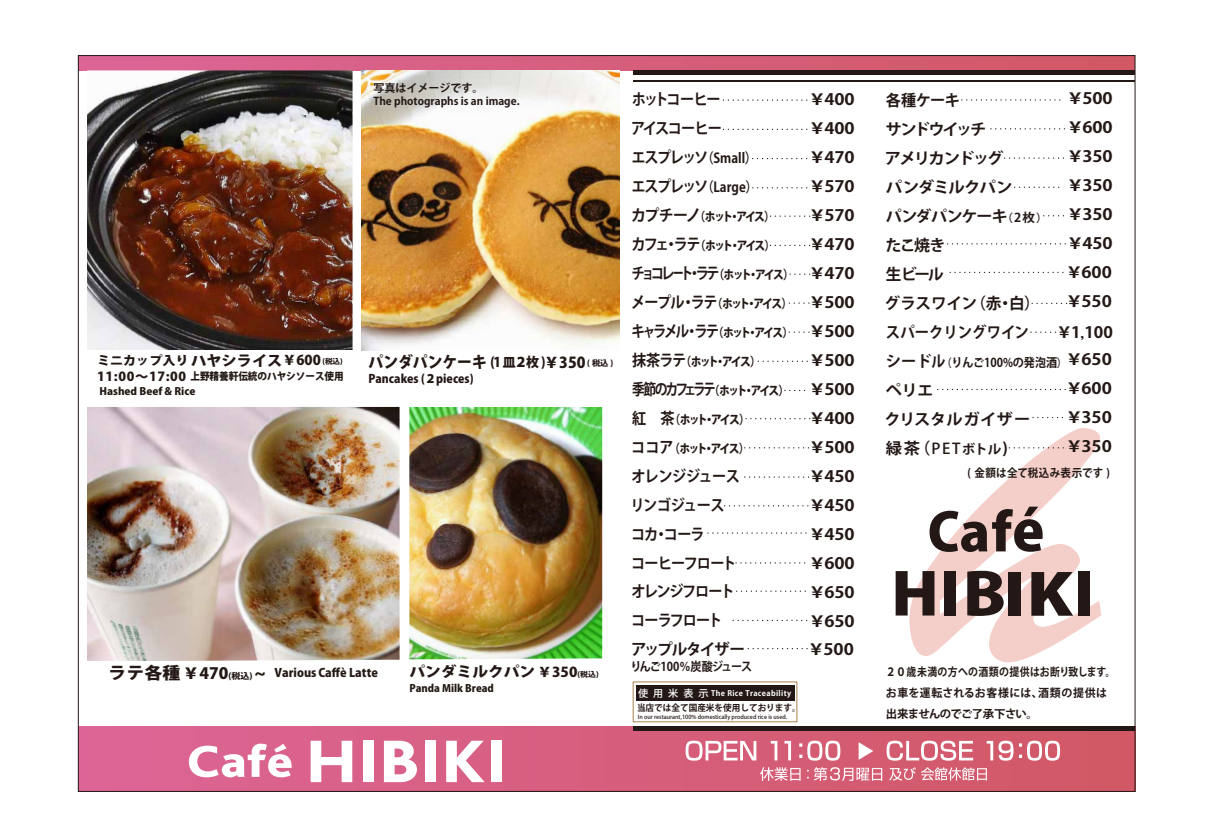
<style>
.page{position:relative;width:1213px;height:831px;background:#fff}
.page>*{position:absolute;margin:0;border:0;box-sizing:border-box;transform-origin:0 0}
.t1{font:800 16.1px "Koz Go Pro";color:#231815;scale:.92 1}
.t2{font:700 15.66px/29px "Koz Go Pro";letter-spacing:-.03em;color:#231815;text-align:justify;scale:1.13 1}
.t3{font:700 15.66px/29px "Koz Go Pro";letter-spacing:-.06em;color:#231815}
.t4{font:700 15.66px/29px "Koz Go Pro";letter-spacing:-.08em;color:#231815;scale:.9 1}
.t5{font:700 15.66px/29px "Koz Go Pro";color:#231815;scale:1.04 1}
.t6{font:700 15.66px "Koz Go Pro";letter-spacing:-.255em;color:#231815;scale:.86 1}
.t7{font:700 15.66px/29px "Koz Go Pro";letter-spacing:-.095em;color:#231815;scale:.9 1}
.t8{font:700 15.66px "Koz Go Pro";letter-spacing:-.03em;color:#231815;scale:1.06 1}
.t9{font:800 14.61px "Koz Go Pro";color:#231815;scale:1.08 1}
.t10{font:700 13.65px/29px "Koz Go Pro";color:#231815;scale:.9 1}
.t11{font:800 12.42px "Koz Go Pro";color:#231815;scale:1.05 1}
.t12{font:700 12.25px "Koz Go Pro";letter-spacing:-.015em;color:#231815;scale:.9 1}
.t13{font:700 12.25px "Koz Go Pro";letter-spacing:-.075em;color:#231815;scale:.9 1}
.t14{font:800 11.99px "Koz Go Pro";letter-spacing:-.18em;color:#231815;scale:.9 1}
.t15{font:800 11.72px "Koz Go Pro";color:#231815}
.t16{font:700 11.38px/21px "Koz Go Pro";letter-spacing:.03em;color:#231815;scale:.87 1}
.t17{font:700 11.38px "Koz Go Pro";letter-spacing:.03em;color:#231815;scale:.92 1}
.t18{font:700 11.03px "Koz Go Pro";color:#231815}
.t19{font:700 10.76px "Koz Go Pro";color:#231815}
.t20{font:800 10.41px "Koz Go Pro";color:#231815;scale:.92 1}
.t21{font:800 10.33px "Koz Go Pro";color:#231815}
.t22{font:800 10.24px "Koz Go Pro";color:#231815;scale:1.05 1}
.t23{font:700 8.92px "Koz Go Pro";color:#231815}
.t24{font:700 7.52px "Koz Go Pro";letter-spacing:.05em;color:#fff}
.t25{font:500 5.69px "Koz Go Pro";color:#231815}
.s1{font-size:14.53px}
.s2{font-size:13.56px}
.s3{font-size:7.35px}
.s4{font-size:12.42px}
.s5{font-size:15.66px}
.s6{font-weight:700;font-size:15.66px}
.s7{font-weight:800;font-size:11.99px}
.s8{font-size:11.03px}
.s9{font-size:12.25px}
.s10{font-family:"Koz Min Pro";font-weight:800}
.s11{font-weight:500;font-size:14.88px}
.s12{font-size:13.12px}
.s13{font-size:13.39px}
.s14{font-size:14.96px}
.s15{font-size:8.14px}
.s16{font-size:16.62px}
.s17{font-size:15.58px}
.s18{font-size:13.65px}
.s19{font-weight:500;font-size:10.06px}
</style>
<div class="page">
<div style="left:78px;top:726px;width:1057px;height:65px;background:linear-gradient(to right,#dc6798,#d15965)"></div>
<svg style="left:80px;top:57px;width:1053px;height:13px"></svg>
<img style="left:87px;top:70px;width:266px;height:280px">
<img style="left:87px;top:407px;width:313px;height:254px">
<img style="left:409px;top:407px;width:193px;height:252px">
<img style="left:362px;top:70px;width:258px;height:280px">
<svg style="left:909px;top:428px;width:192px;height:234px"></svg>
<svg style="left:929px;top:507px;width:114px;height:45px"></svg>
<svg style="left:896px;top:571px;width:38px;height:44px"></svg>
<div style="left:944px;top:571px;width:12px;height:44px;background:#231815"></div>
<svg style="left:967px;top:571px;width:37px;height:45px"></svg>
<div style="left:1008px;top:572px;width:13px;height:44px;background:#231815"></div>
<svg style="left:1031px;top:572px;width:42px;height:44px"></svg>
<div style="left:1078px;top:571px;width:12px;height:45px;background:#231815"></div>
<hr style="left:633px;top:70px;width:502px;height:4px;background:#231815">
<div style="left:633px;top:726px;width:502px;height:5px;background:#231815"></div>
<hr style="left:633px;top:80px;width:502px;height:1px;background:#231815">
<svg style="left:686px;top:741px;width:70px;height:20px"></svg>
<svg style="left:771px;top:741px;width:6px;height:19px"></svg>
<svg style="left:784px;top:741px;width:7px;height:19px"></svg>
<svg style="left:799px;top:741px;width:41px;height:20px"></svg>
<svg style="left:859px;top:742px;width:14px;height:18px"></svg>
<svg style="left:886px;top:741px;width:87px;height:20px"></svg>
<svg style="left:987px;top:741px;width:26px;height:20px"></svg>
<svg style="left:1019px;top:741px;width:41px;height:20px"></svg>
<svg style="left:760px;top:767px;width:40px;height:14px"></svg>
<svg style="left:807px;top:767px;width:75px;height:14px"></svg>
<svg style="left:889px;top:767px;width:98px;height:14px"></svg>
<svg style="left:311px;top:741px;width:41px;height:41px"></svg>
<div style="left:363px;top:741px;width:10px;height:41px;background:#fff"></div>
<svg style="left:384px;top:741px;width:33px;height:41px"></svg>
<div style="left:425px;top:741px;width:11px;height:41px;background:#fff"></div>
<svg style="left:446px;top:741px;width:39px;height:41px"></svg>
<div style="left:491px;top:741px;width:11px;height:41px;background:#fff"></div>
<svg style="left:189px;top:744px;width:103px;height:33px"></svg>
<svg style="left:113px;top:57px;width:164px;height:1px"></svg>
<svg style="left:1014px;top:187px;width:46px;height:1px"></svg>
<svg style="left:938px;top:389px;width:127px;height:1px"></svg>
<svg style="left:1033px;top:417px;width:29px;height:1px"></svg>
<svg style="left:962px;top:99px;width:99px;height:2px"></svg>
<svg style="left:991px;top:128px;width:74px;height:1px"></svg>
<svg style="left:1005px;top:157px;width:59px;height:2px"></svg>
<svg style="left:950px;top:272px;width:114px;height:1px"></svg>
<svg style="left:947px;top:243px;width:119px;height:1px"></svg>
<svg style="left:1032px;top:303px;width:35px;height:1px"></svg>
<svg style="left:1009px;top:447px;width:58px;height:1px"></svg>
<svg style="left:723px;top:99px;width:85px;height:2px"></svg>
<svg style="left:723px;top:129px;width:85px;height:1px"></svg>
<svg style="left:753px;top:158px;width:55px;height:1px"></svg>
<svg style="left:753px;top:187px;width:55px;height:1px"></svg>
<svg style="left:770px;top:215px;width:40px;height:2px"></svg>
<svg style="left:770px;top:245px;width:40px;height:1px"></svg>
<svg style="left:790px;top:273px;width:20px;height:2px"></svg>
<svg style="left:789px;top:302px;width:21px;height:2px"></svg>
<svg style="left:789px;top:331px;width:21px;height:2px"></svg>
<svg style="left:758px;top:361px;width:50px;height:1px"></svg>
<svg style="left:746px;top:418px;width:64px;height:1px"></svg>
<svg style="left:745px;top:447px;width:65px;height:1px"></svg>
<svg style="left:745px;top:476px;width:64px;height:2px"></svg>
<svg style="left:724px;top:505px;width:85px;height:1px"></svg>
<svg style="left:736px;top:562px;width:70px;height:2px"></svg>
<svg style="left:708px;top:532px;width:99px;height:2px"></svg>
<svg style="left:737px;top:590px;width:69px;height:2px"></svg>
<svg style="left:733px;top:620px;width:75px;height:1px"></svg>
<svg style="left:748px;top:648px;width:60px;height:1px"></svg>
<div style="left:633px;top:682px;width:164px;height:40px;background:#fff;border:1px solid #aa8049"></div>
<div style="left:636px;top:685px;width:158px;height:16px;background:#231815"></div>
<p class="t11" style="left:97px;top:352px;width:235px">ミニカップ入り <span class="s1">ハヤシライス</span><span class="s2">￥600</span> <span class="s3">(税込)</span></p>
<p class="t20" style="left:97px;top:369px;width:270px"><span class="s4">11:00～17:00</span> 上野精養軒伝統のハヤシソース使用</p>
<p class="t22" style="left:100px;top:384px;width:93px">Hashed Beef &amp; Rice</p>
<p class="t18" style="left:373px;top:80px;width:111px">写真はイメージです。</p>
<p class="t19" style="left:373px;top:95px;width:148px">The photographs is an image.</p>
<p class="t2" style="left:1065px;top:85px;width:43px">￥500￥600￥350￥350￥350￥450￥600￥550</p>
<p class="t7" style="left:631px;top:86px;width:102px">ホットコーヒーアイスコーヒー</p>
<p class="t10" style="left:632px;top:145px;width:142px"><span class="s5">エスプレッソ</span>（Small）<span class="s5">エスプレッソ</span>（Large）</p>
<p class="t14" style="left:631px;top:209px;width:161px"><span class="s6">カプチーノ</span>（ホット・アイス）</p>
<p class="t14" style="left:631px;top:238px;width:162px"><span class="s6">カフェ・ラテ</span>（ホット・アイス）</p>
<p class="t6" style="left:632px;top:263px;width:190px">チョコレート・ラテ<span class="s7">（ホット・アイス）</span></p>
<p class="t14" style="left:631px;top:296px;width:181px"><span class="s6">メープル・ラテ</span>（ホット・アイス）</p>
<p class="t14" style="left:632px;top:325px;width:181px"><span class="s6">キャラメル・ラテ</span>（ホット・アイス）</p>
<p class="t14" style="left:632px;top:354px;width:145px"><span class="s6">抹茶ラテ</span>（ホット・アイス）</p>
<p class="t14" style="left:632px;top:383px;width:176px"><span class="s6">季節のカフェラテ</span>（ホット・アイス）</p>
<p class="t14" style="left:632px;top:411px;width:132px"><span class="s6">紅　茶</span>（ホット・アイス）</p>
<p class="t14" style="left:631px;top:440px;width:133px"><span class="s6">ココア</span>（ホット・アイス）</p>
<p class="t4" style="left:630px;top:462px;width:129px">オレンジジュースリンゴジュース<br>コカ・コーラ<br>コーヒーフロートオレンジフロートコーラフロート<br>アップルタイザー</p>
<p class="t3" style="left:884px;top:87px;width:164px">各種ケーキ<br>サンドウイッチ<br>アメリカンドッグ<br>パンダミルクパン<br>パンダパンケーキ<span class="s8">（</span><span class="s9">2枚</span><span class="s8">）</span>たこ焼き<br>生ビール<br>グラスワイン（赤・白）スパークリングワイン</p>
<p class="t2" style="left:807px;top:86px;width:43px">￥400￥400￥470￥570￥570￥470￥470￥500￥500￥500￥500￥400￥500￥450￥450￥450￥600￥650￥650￥500</p>
<p class="t8" style="left:1056px;top:322px;width:55px">￥1<span class="s10">,</span>100</p>
<p class="t12" style="left:886px;top:354px;width:203px"><span class="s5">シードル</span><span class="s8">（</span>りんご100%の発泡酒<span class="s8">）</span></p>
<p class="t5" style="left:884px;top:376px;width:142px">ペリエ<br>クリスタルガイザー緑茶（<span class="s11">PET</span><span class="s12">ボトル</span>)</p>
<p class="t2" style="left:1065px;top:346px;width:43px">￥650￥600￥350￥350</p>
<p class="t1" style="left:369px;top:352px;width:267px">パンダパンケーキ <span class="s13">(1皿２枚)</span><span class="s14">￥350</span> <span class="s15">( 税込 )</span></p>
<p class="t15" style="left:369px;top:371px;width:107px">Pancakes (２pieces)</p>
<p class="t17" style="left:967px;top:466px;width:156px">( 金額は全て税込み表示です )</p>
<p class="t15" style="left:108px;top:665px;width:271px"><span class="s16">ラテ各種</span><span class="s17">￥470</span><sub>(税込)</sub> <span class="s17">~</span> Various Caffè Latte</p>
<p class="t9" style="left:409px;top:662px;width:177px">パンダミルクパン<span class="s18">￥350</span><span class="s3">(税込)</span></p>
<p class="t21" style="left:409px;top:682px;width:86px">Panda Milk Bread</p>
<p class="t13" style="left:631px;top:659px;width:137px">りんご100％炭酸ジュース</p>
<p class="t23" style="left:637px;top:702px;width:165px">当店では全て国産米を使用しております。</p>
<p class="t25" style="left:638px;top:713px;width:151px">In our restaurant,100% domestically produced rice is used.</p>
<p class="t24" style="left:638px;top:689px;width:155px"><span class="s19">使用米表示</span> The Rice Traceability</p>
<p class="t16" style="left:886px;top:662px;width:265px">２０歳未満の方への酒類の提供はお断り致します。お車を運転されるお客様には、酒類の提供は出来ませんのでご了承下さい。</p>
</div>
